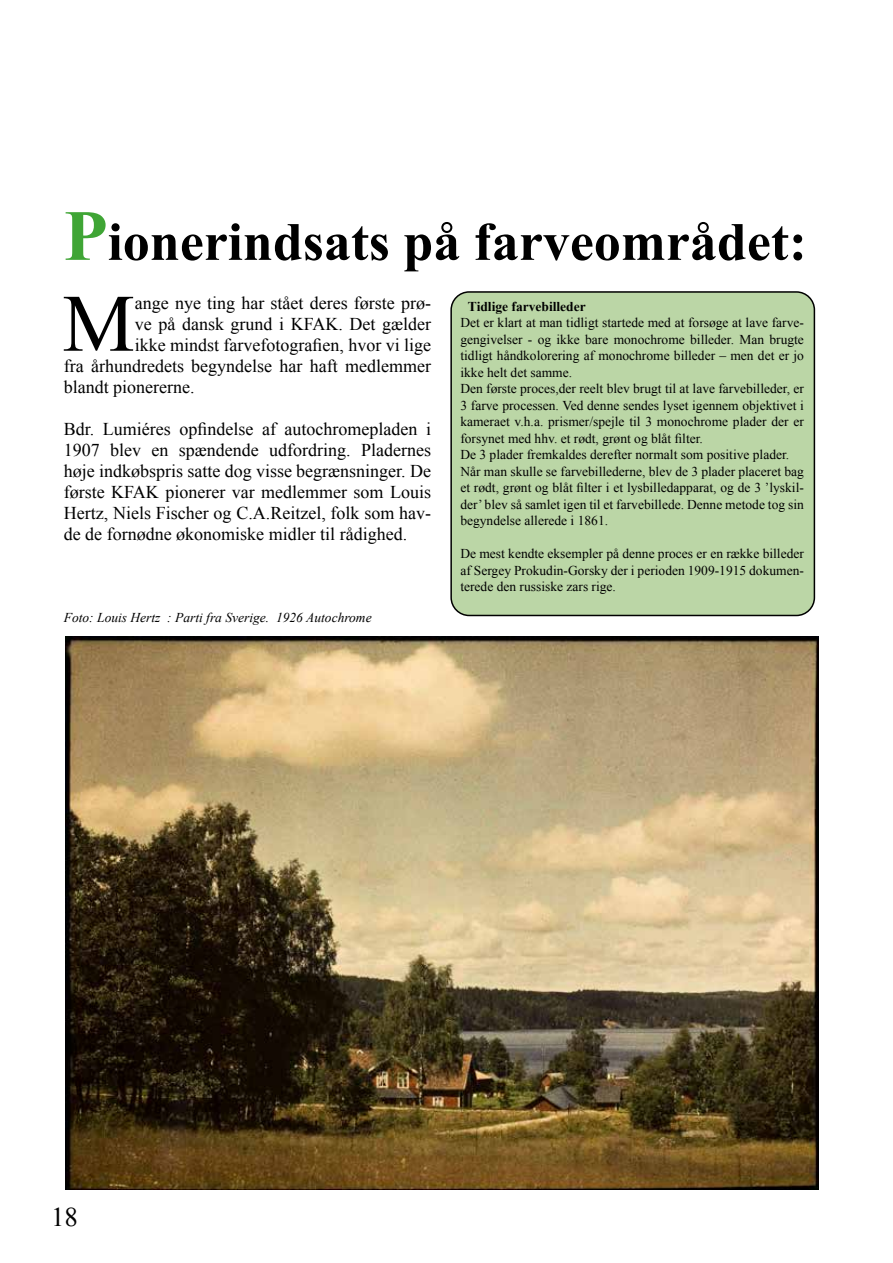
<style>
.page{position:relative;width:893px;height:1263px;background:#fff}
.page>*{position:absolute;margin:0;border:0;box-sizing:border-box;transform-origin:0 0}
.t1{font:81.45px "Times New Roman";color:#000}
.t2{font:700 54px "Times New Roman";color:#000}
.t3{font:27px "Times New Roman";color:#000}
.t4{font:18px/21px "Times New Roman";color:#000;text-align:justify}
.t5{font:13.5px/16.5px "Times New Roman";color:#000}
.t6{font:italic 13.5px "Times New Roman";color:#000}
.t7{font:700 13.5px "Times New Roman";color:#000}
.s1{font-size:72px;color:#3fa535}
</style>
<div class="page">
<div style="left:451px;top:292px;width:363px;height:323px;background:#bbd6a6;border-radius:18px"></div>
<div style="left:450px;top:291px;width:365px;height:325px;border:2px solid #000;border-radius:18px"></div>
<img style="left:66px;top:637px;width:753px;height:552px">
<h2 class="t2" style="left:64px;top:204px;width:744px"><span class="s1">P</span>ionerindsats på farveområdet:</h2>
<h1 class="t1" style="left:62px;top:269px;width:74px">M</h1>
<h3 class="t4" style="left:135px;top:292px;width:298px">ange nye ting har stået deres første prø-</h3>
<p class="t7" style="left:468px;top:297px;width:119px">Tidlige farvebilleder</p>
<p class="t5" style="left:460px;top:314px;width:345px">Det er klart at man tidligt startede med at forsøge at lave farve&shy;gengivelser - og ikke bare monochrome billeder. Man brugte tidligt håndkolorering af monochrome billeder – men det er jo ikke helt det samme.<br>Den første proces,der reelt blev brugt til at lave farvebilleder, er 3 farve processen. Ved denne sendes lyset igennem objektivet i kameraet v.h.a. prismer/spejle til 3 monochrome plader der er forsynet med hhv. et rødt, grønt og blåt filter.<br>De 3 plader fremkaldes derefter normalt som positive plader.<br>Når man skulle se farvebillederne, blev de 3 plader placeret bag et rødt, grønt og blåt filter i et lysbilledapparat, og de 3 ’lyskil&shy;der’ blev så samlet igen til et farvebillede. Denne metode tog sin begyndelse allerede i 1861.</p>
<p class="t5" style="left:460px;top:545px;width:345px;text-align:justify">De mest kendte eksempler på denne proces er en række billeder af Sergey Prokudin-Gorsky der i perioden 1909-1915 dokumen&shy;terede den russiske zars rige.</p>
<h3 class="t4" style="left:135px;top:313px;width:298px">ve på dansk grund i KFAK. Det gælder</h3>
<h3 class="t4" style="left:135px;top:334px;width:298px">ikke mindst farvefotografien, hvor vi lige</h3>
<h3 class="t4" style="left:64px;top:355px;width:369px">fra århundredets begyndelse har haft medlemmer</h3>
<h3 class="t4" style="left:64px;top:376px;width:132px">blandt pionererne.</h3>
<p class="t4" style="left:64px;top:418px;width:369px">Bdr. Lumiéres opfindelse af autochromepladen i 1907 blev en spændende udfordring. Pladernes høje indkøbspris satte dog visse begrænsninger. De første KFAK pionerer var medlemmer som Louis Hertz, Niels Fischer og C.A.Reitzel, folk som hav&shy;de de fornødne økonomiske midler til rådighed.</p>
<p class="t6" style="left:64px;top:608px;width:309px">Foto: Louis Hertz : Parti fra Sverige. 1926 Autochrome</p>
<h3 class="t3" style="left:51px;top:1199px;width:28px">18</h3>
</div>
